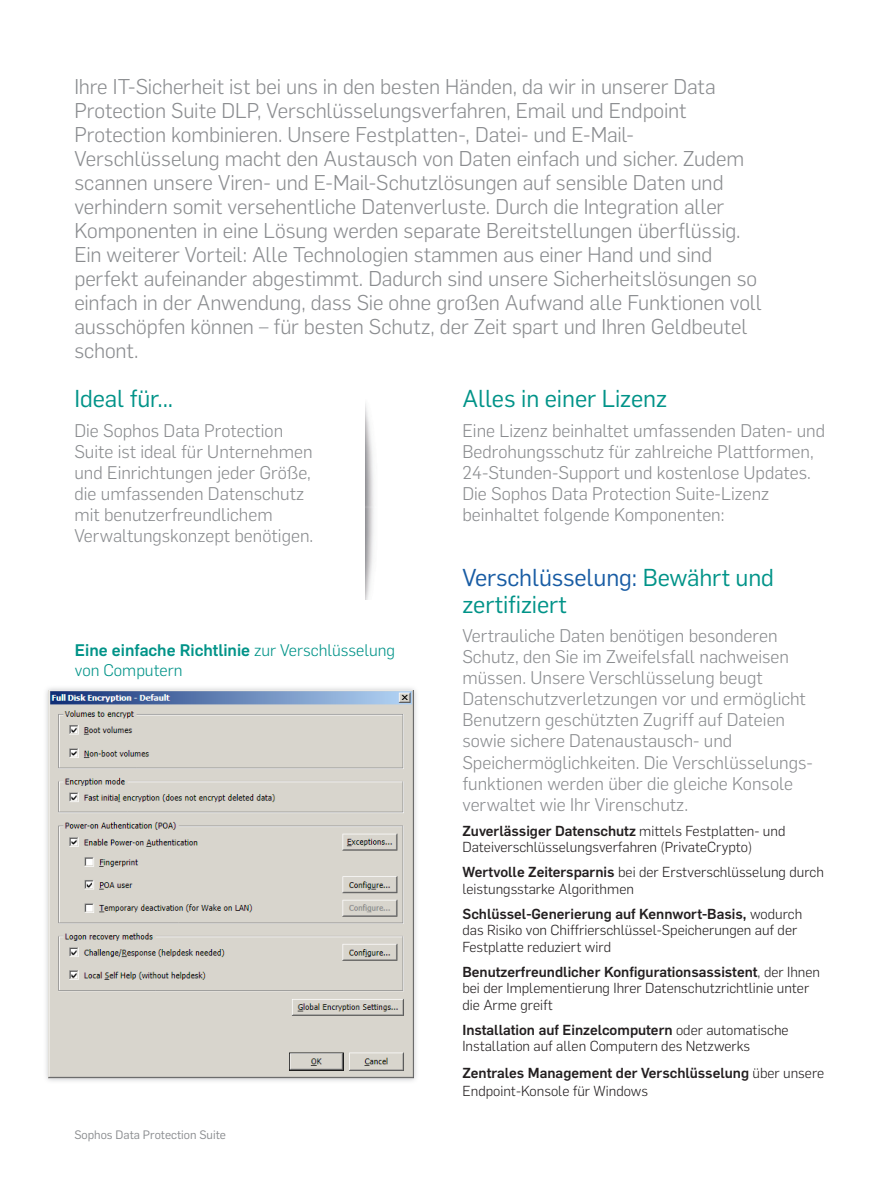
<style>
.page{position:relative;width:893px;height:1191px;background:#fff}
.page>*{position:absolute;margin:0;border:0;box-sizing:border-box;transform-origin:0 0}
.Subhead{font:24px/27px "Flama";letter-spacing:-.005em;color:#009388}
.Intro_Paragraph{font:300 21px/24px "Flama";letter-spacing:-.005em;color:#8a8c8f}
.Intro_Paragraph_-_Na{font:300 18px/21px "Flama";color:#8a8c8f}
.Body_Copy_Sub_Paragr{font:300 16.5px/19.5px "Flama";color:#009388}
.Body_Copy_Sub_Paragr-2{font:300 14.25px/16.5px "Flama";color:#231f20}
.Intro_Paragraph_-_Na-2{font:300 14.25px/16.5px "Flama";color:#231f20}
.Body_Copy_Sub_Paragr-3{font:500 14.25px/18px "Flama";color:#231f20}
.t1{font:12px "Flama";color:#8a8c8f}
.s1{font-weight:500}
.s2{color:#185ca4}
.s3{font-weight:300}
</style>
<div class="page">
<img style="left:365px;top:403px;width:9px;height:197px">
<div style="left:43px;top:685px;width:377px;height:399px;background:#b2b3b7;opacity:.75"></div>
<img style="left:49px;top:691px;width:365px;height:387px">
<p class="Intro_Paragraph" style="left:74px;top:73px;width:689px">Ihre IT-Sicherheit ist bei uns in den besten Händen, da wir in unserer Data Protection Suite DLP, Verschlüsselungsverfahren, Email und Endpoint Protection kombinieren. Unsere Festplatten-, Datei- und E-Mail-Verschlüsselung macht den Austausch von Daten einfach und sicher. Zudem scannen unsere Viren- und E-Mail-Schutzlösungen auf sensible Daten und verhindern somit versehentliche Datenverluste. Durch die Integration aller Komponenten in eine Lösung werden separate Bereitstellungen überflüssig.<br>Ein weiterer Vorteil: Alle Technologien stammen aus einer Hand und sind perfekt aufeinander abgestimmt. Dadurch sind unsere Sicherheitslösungen so einfach in der Anwendung, dass Sie ohne großen Aufwand alle Funktionen voll ausschöpfen können – für besten Schutz, der Zeit spart und Ihren Geldbeutel schont.</p>
<p class="Subhead" style="left:462px;top:383px;width:206px">Alles in einer Lizenz</p>
<p class="Intro_Paragraph_-_Na" style="left:462px;top:419px;width:364px">Eine Lizenz beinhaltet umfassenden Daten- und Bedrohungsschutz für zahlreiche Plattformen, 24-Stunden-Support und kostenlose Updates.<br>Die Sophos Data Protection Suite-Lizenz beinhaltet folgende Komponenten:</p>
<p class="Subhead" style="left:74px;top:383px;width:100px">Ideal für...</p>
<p class="Intro_Paragraph_-_Na" style="left:74px;top:419px;width:240px">Die Sophos Data Protection<br>Suite ist ideal für Unternehmen und Einrichtungen jeder Größe, die umfassenden Datenschutz mit benutzerfreundlichem<br>Verwaltungskonzept benötigen.</p>
<p class="Body_Copy_Sub_Paragr" style="left:75px;top:640px;width:322px"><span class="s1">Eine einfache Richtlinie</span> zur Verschlüsselung von Computern</p>
<p class="t1" style="left:74px;top:1126px;width:153px">Sophos Data Protection Suite</p>
<p class="Subhead" style="left:462px;top:562px;width:313px"><span class="s2">Verschlüsselung:</span> Bewährt und zertifiziert</p>
<p class="Intro_Paragraph_-_Na" style="left:462px;top:624px;width:352px">Vertrauliche Daten benötigen besonderen Schutz, den Sie im Zweifelsfall nachweisen müssen. Unsere Verschlüsselung beugt Datenschutzverletzungen vor und ermöglicht Benutzern geschützten Zugriff auf Dateien sowie sichere Datenaustausch- und Speichermöglichkeiten. Die Verschlüsselungs&shy;funktionen werden über die gleiche Konsole verwaltet wie Ihr Virenschutz.</p>
<p class="Intro_Paragraph_-_Na-2" style="left:462px;top:821px;width:325px"><span class="s1">Zuverlässiger Datenschutz</span> mittels Festplatten- und<br>Dateiverschlüsselungsverfahren (PrivateCrypto)</p>
<p class="Body_Copy_Sub_Paragr-2" style="left:462px;top:863px;width:363px"><span class="s1">Wertvolle Zeitersparnis</span> bei der Erstverschlüsselung durch leistungsstarke Algorithmen</p>
<p class="Body_Copy_Sub_Paragr-2" style="left:462px;top:904px;width:341px"><span class="s1">Schlüssel-Generierung auf Kennwort-Basis,</span> wodurch das Risiko von Chiffrierschlüssel-Speicherungen auf der<br>Festplatte reduziert wird</p>
<p class="Body_Copy_Sub_Paragr-2" style="left:462px;top:962px;width:359px"><span class="s1">Benutzerfreundlicher Konfigurationsassistent</span>, der Ihnen bei der Implementierung Ihrer Datenschutzrichtlinie unter die Arme greift</p>
<p class="Body_Copy_Sub_Paragr-2" style="left:462px;top:1020px;width:328px"><span class="s1">Installation auf Einzelcomputern</span> oder automatische<br>Installation auf allen Computern des Netzwerks</p>
<p class="Body_Copy_Sub_Paragr-3" style="left:462px;top:1062px;width:363px">Zentrales Management der Verschlüsselung <span class="s3">über unsere<br>Endpoint-Konsole für Windows</span></p>
</div>
